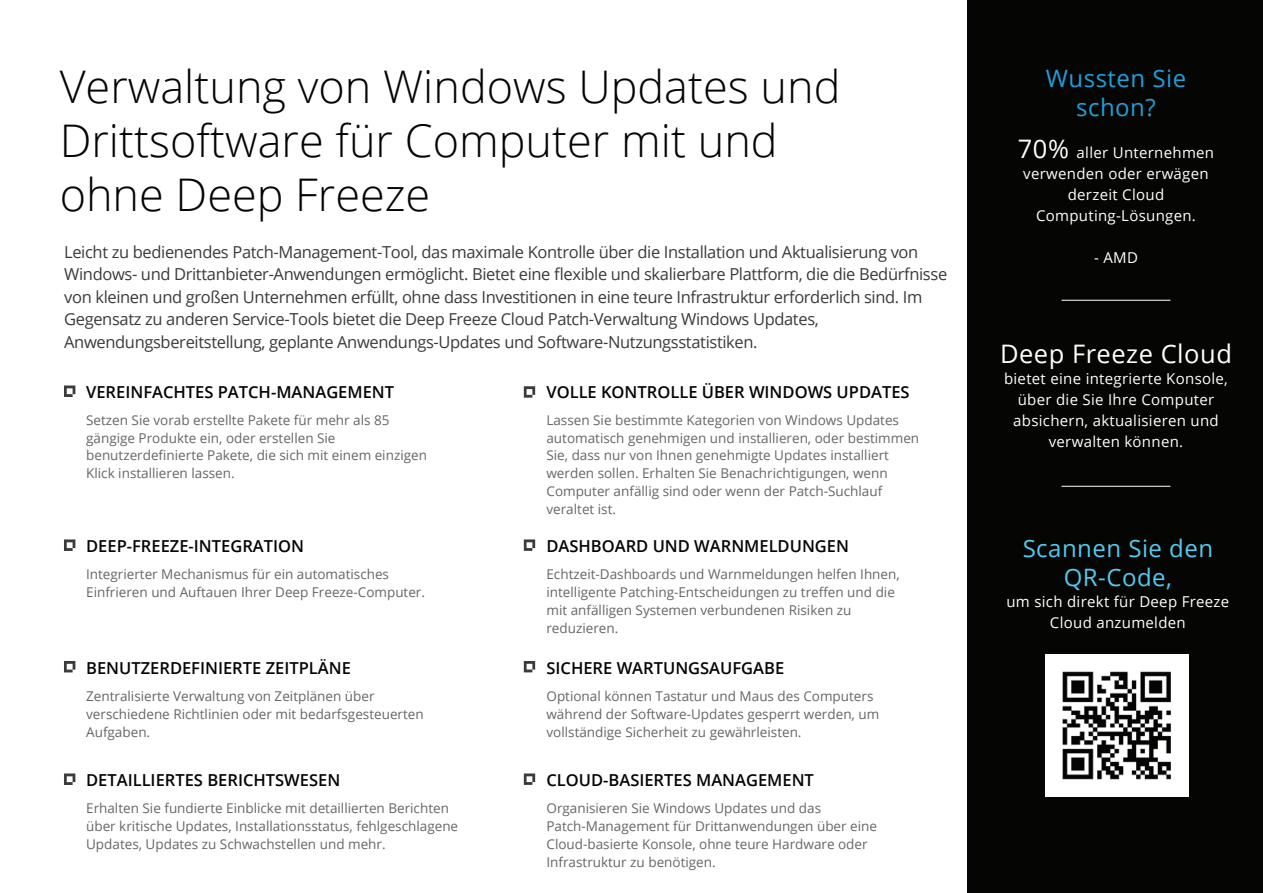
<style>
.page{position:relative;width:1263px;height:893px;background:#fff}
.page>*{position:absolute;margin:0;border:0;box-sizing:border-box;transform-origin:0 0}
.t1{font:300 45px/54px "Open Sans";color:#040503}
.t2{font:25.5px "Open Sans";letter-spacing:.02em;color:#fff}
.t3{font:24px/28.8px "Open Sans";letter-spacing:.02em;color:#53caef;text-align:center}
.t4{font:24px/28.8px "Open Sans";letter-spacing:.02em;color:#209fd9;text-align:center}
.t5{font:16.5px/22.5px "Open Sans";letter-spacing:-.02em;color:#3a3b3a}
.t6{font:600 16.5px "Open Sans";color:#040503}
.t7{font:15px/21px "Open Sans";letter-spacing:.02em;color:#fff;text-align:center}
.t8{font:13.5px/18px "Open Sans";color:#666}
.s1{font-size:25.5px}
</style>
<div class="page">
<div style="left:967px;top:0;width:296px;height:893px;background:#050504"></div>
<svg style="left:64px;top:539px;width:11px;height:12px"></svg>
<svg style="left:524px;top:539px;width:11px;height:12px"></svg>
<hr style="left:1061px;top:300px;width:109px;height:1px;background:#fff">
<svg style="left:64px;top:661px;width:11px;height:11px"></svg>
<svg style="left:524px;top:661px;width:11px;height:11px"></svg>
<svg style="left:64px;top:773px;width:11px;height:12px"></svg>
<svg style="left:524px;top:773px;width:11px;height:12px"></svg>
<svg style="left:64px;top:385px;width:11px;height:12px"></svg>
<svg style="left:524px;top:386px;width:11px;height:12px"></svg>
<img style="left:1045px;top:654px;width:143px;height:143px">
<hr style="left:1061px;top:486px;width:109px;height:1px;background:#fff">
<h1 class="t1" style="left:60px;top:59px;width:782px">Verwaltung von Windows Updates und<br>Drittsoftware für Computer mit und ohne Deep Freeze</h1>
<p class="t5" style="left:64px;top:240px;width:884px">Leicht zu bedienendes Patch-Management-Tool, das maximale Kontrolle über die Installation und Aktualisierung von Windows- und Drittanbieter-Anwendungen ermöglicht. Bietet eine flexible und skalierbare Plattform, die die Bedürfnisse von kleinen und großen Unternehmen erfüllt, ohne dass Investitionen in eine teure Infrastruktur erforderlich sind. Im Gegensatz zu anderen Service-Tools bietet die Deep Freeze Cloud Patch-Verwaltung Windows Updates, Anwendungsbereitstellung, geplante Anwendungs-Updates und Software-Nutzungsstatistiken.</p>
<p class="t6" style="left:86px;top:380px;width:310px">VEREINFACHTES PATCH-MANAGEMENT</p>
<p class="t8" style="left:86px;top:410px;width:342px">Setzen Sie vorab erstellte Pakete für mehr als 85 gängige Produkte ein, oder erstellen Sie benutzerdefinierte Pakete, die sich mit einem einzigen Klick installieren lassen.</p>
<p class="t6" style="left:86px;top:535px;width:219px">DEEP-FREEZE-INTEGRATION</p>
<p class="t8" style="left:86px;top:565px;width:340px">Integrierter Mechanismus für ein automatisches<br>Einfrieren und Auftauen Ihrer Deep Freeze-Computer.</p>
<p class="t6" style="left:86px;top:656px;width:266px">BENUTZERDEFINIERTE ZEITPLÄNE</p>
<p class="t8" style="left:86px;top:686px;width:339px">Zentralisierte Verwaltung von Zeitplänen über verschiedene Richtlinien oder mit bedarfsgesteuerten<br>Aufgaben.</p>
<p class="t6" style="left:86px;top:769px;width:256px">DETAILLIERTES BERICHTSWESEN</p>
<p class="t8" style="left:86px;top:799px;width:373px">Erhalten Sie fundierte Einblicke mit detaillierten Berichten über kritische Updates, Installationsstatus, fehlgeschlagene<br>Updates, Updates zu Schwachstellen und mehr.</p>
<p class="t6" style="left:546px;top:380px;width:365px">VOLLE KONTROLLE ÜBER WINDOWS UPDATES</p>
<p class="t8" style="left:546px;top:410px;width:374px">Lassen Sie bestimmte Kategorien von Windows Updates automatisch genehmigen und installieren, oder bestimmen Sie, dass nur von Ihnen genehmigte Updates installiert werden sollen. Erhalten Sie Benachrichtigungen, wenn Computer anfällig sind oder wenn der Patch-Suchlauf veraltet ist.</p>
<p class="t6" style="left:546px;top:535px;width:304px">DASHBOARD UND WARNMELDUNGEN</p>
<p class="t8" style="left:546px;top:565px;width:355px">Echtzeit-Dashboards und Warnmeldungen helfen Ihnen, intelligente Patching-Entscheidungen zu treffen und die mit anfälligen Systemen verbundenen Risiken zu reduzieren.</p>
<p class="t6" style="left:546px;top:656px;width:239px">SICHERE WARTUNGSAUFGABE</p>
<p class="t8" style="left:546px;top:686px;width:334px">Optional können Tastatur und Maus des Computers während der Software-Updates gesperrt werden, um vollständige Sicherheit zu gewährleisten.</p>
<p class="t6" style="left:546px;top:769px;width:269px">CLOUD-BASIERTES MANAGEMENT</p>
<p class="t8" style="left:546px;top:799px;width:332px">Organisieren Sie Windows Updates und das Patch-Management für Drittanwendungen über eine Cloud-basierte Konsole, ohne teure Hardware oder Infrastruktur zu benötigen.</p>
<h3 class="t4" style="left:1046px;top:63px;width:142px">Wussten Sie schon?</h3>
<p class="t7" style="left:1018px;top:142px;width:198px"><span class="s1">70%</span> aller Unternehmen verwenden oder erwägen derzeit Cloud<br>Computing-Lösungen.</p>
<p class="t7" style="left:1094px;top:247px;width:45px">- AMD</p>
<h2 class="t2" style="left:1000px;top:337px;width:233px">Deep Freeze Cloud</h2>
<p class="t7" style="left:1004px;top:368px;width:225px">bietet eine integrierte Konsole, über die Sie Ihre Computer absichern, aktualisieren und verwalten können.</p>
<h3 class="t3" style="left:1023px;top:533px;width:192px">Scannen Sie den<br>QR-Code,</h3>
<p class="t7" style="left:1006px;top:590px;width:224px">um sich direkt für Deep Freeze<br>Cloud anzumelden</p>
</div>
